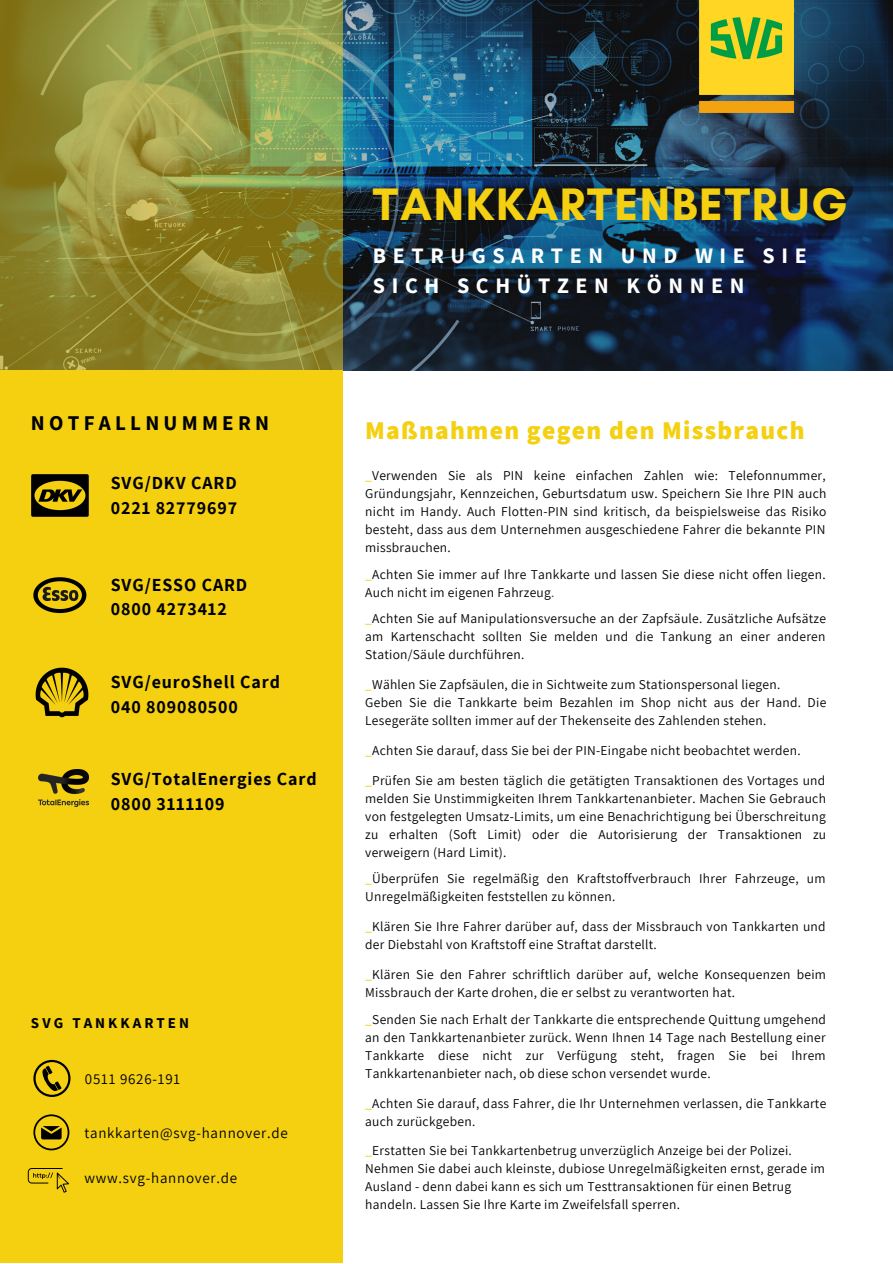
<style>
.page{position:relative;width:893px;height:1264px;background:#fff}
.page>*{position:absolute;margin:0;border:0;box-sizing:border-box;transform-origin:0 0}
.t1{font:700 46.35px "Glacial Indifference";letter-spacing:.035em;color:#f4d011}
.t2{font:800 25.5px "Assistant";letter-spacing:.05em;color:#f4d011}
.t3{font:700 22.05px/30.3px "Source Sans Pro";letter-spacing:.3em;color:#fff}
.t4{font:700 21px "Source Sans Pro";letter-spacing:.2em;color:#000}
.t5{font:700 18px/24.8px "Assistant";letter-spacing:.05em;color:#000}
.t6{font:15px "Assistant";letter-spacing:.05em;color:#000}
.t7{font:700 15px "Source Sans Pro";letter-spacing:.2em;color:#000}
.t8{font:13.5px/18px "Assistant";letter-spacing:.02em;color:#000}
.s1{font-weight:600;color:#f4d011}
.s2{color:#444440}
</style>
<div class="page">
<img style="left:342px;top:0;width:550px;height:370px">
<svg style="left:373px;top:197px;width:73px;height:2px"></svg>
<div style="left:0;top:370px;width:342px;height:892px;background:#f4d011"></div>
<img style="left:699px;top:0;width:94px;height:112px">
<img style="left:33px;top:577px;width:54px;height:37px">
<img style="left:31px;top:474px;width:58px;height:43px">
<img style="left:35px;top:667px;width:54px;height:51px">
<img style="left:38px;top:769px;width:51px;height:37px">
<svg style="left:33px;top:1059px;width:37px;height:37px"></svg>
<svg style="left:33px;top:1114px;width:36px;height:36px"></svg>
<svg style="left:28px;top:1168px;width:41px;height:24px"></svg>
<svg style="left:0;top:0;width:342px;height:370px;background:#908e38"></svg>
<h3 class="t4" style="left:31px;top:409px;width:239px">NOTFALLNUMMERN</h3>
<h3 class="t5" style="left:111px;top:470px;width:128px">SVG/DKV CARD<br>0221 82779697</h3>
<h3 class="t5" style="left:111px;top:571px;width:138px">SVG/ESSO CARD<br>0800 4273412</h3>
<h3 class="t5" style="left:111px;top:669px;width:171px">SVG/euroShell Card<br>040 809080500</h3>
<h3 class="t5" style="left:111px;top:766px;width:207px">SVG/TotalEnergies Card<br>0800 3111109</h3>
<p class="t7" style="left:31px;top:1013px;width:160px">SVG TANKKARTEN</p>
<p class="t6" style="left:85px;top:1068px;width:97px">0511 9626-191</p>
<p class="t6" style="left:84px;top:1122px;width:205px">tankkarten@svg-hannover.de</p>
<p class="t6" style="left:84px;top:1167px;width:154px">www.svg-hannover.de</p>
<h1 class="t1" style="left:373px;top:176px;width:476px">TANKKARTENBETRUG</h1>
<h3 class="t3" style="left:373px;top:240px;width:435px">BETRUGSARTEN UND WIE SIE<br>SICH SCHÜTZEN KÖNNEN</h3>
<h2 class="t2" style="left:365px;top:412px;width:441px">Maßnahmen gegen den Missbrauch</h2>
<p class="t8" style="left:365px;top:466px;width:462px;text-align:justify"><span class="s1">_</span>Verwenden Sie als PIN keine einfachen Zahlen wie: Telefonnummer, Gründungsjahr, Kennzeichen, Geburtsdatum usw. Speichern Sie Ihre PIN auch nicht im Handy. Auch Flotten-PIN sind kritisch, da beispielsweise das Risiko besteht, dass aus dem Unternehmen ausgeschiedene Fahrer die bekannte PIN missbrauchen.</p>
<p class="t8" style="left:365px;top:564px;width:462px"><span class="s1">_</span>Achten Sie immer auf Ihre Tankkarte und lassen Sie diese nicht offen liegen.<br>Auch nicht im eigenen Fahrzeug<span class="s2">.</span></p>
<p class="t8" style="left:365px;top:609px;width:462px;text-align:justify"><span class="s1">_</span>Achten Sie auf Manipulationsversuche an der Zapfsäule. Zusätzliche Aufsätze am Kartenschacht sollten Sie melden und die Tankung an einer anderen Station/Säule durchführen.</p>
<p class="t8" style="left:365px;top:675px;width:462px"><span class="s1">_</span>Wählen Sie Zapfsäulen, die in Sichtweite zum Stationspersonal liegen.<br>Geben Sie die Tankkarte beim Bezahlen im Shop nicht aus der Hand. Die<br>Lesegeräte sollten immer auf der Thekenseite des Zahlenden stehen.</p>
<p class="t8" style="left:365px;top:741px;width:437px"><span class="s1">_</span>Achten Sie darauf, dass Sie bei der PIN-Eingabe nicht beobachtet werden.</p>
<p class="t8" style="left:365px;top:770px;width:462px;text-align:justify"><span class="s1">_</span>Prüfen Sie am besten täglich die getätigten Transaktionen des Vortages und melden Sie Unstimmigkeiten Ihrem Tankkartenanbieter. Machen Sie Gebrauch von festgelegten Umsatz-Limits, um eine Benachrichtigung bei Überschreitung zu erhalten (Soft Limit) oder die Autorisierung der Transaktionen zu verweigern (Hard Limit).</p>
<p class="t8" style="left:365px;top:869px;width:462px"><span class="s1">_</span>Überprüfen Sie regelmäßig den Kraftstoffverbrauch Ihrer Fahrzeuge, um<br>Unregelmäßigkeiten feststellen zu können.</p>
<p class="t8" style="left:365px;top:917px;width:462px"><span class="s1">_</span>Klären Sie Ihre Fahrer darüber auf, dass der Missbrauch von Tankkarten und der Diebstahl von Kraftstoff eine Straftat darstellt.</p>
<p class="t8" style="left:365px;top:965px;width:462px"><span class="s1">_</span>Klären Sie den Fahrer schriftlich darüber auf, welche Konsequenzen beim<br>Missbrauch der Karte drohen, die er selbst zu verantworten hat.</p>
<p class="t8" style="left:365px;top:1009px;width:462px;text-align:justify"><span class="s1">_</span>Senden Sie nach Erhalt der Tankkarte die entsprechende Quittung umgehend an den Tankkartenanbieter zurück. Wenn Ihnen 14 Tage nach Bestellung einer Tankkarte diese nicht zur Verfügung steht, fragen Sie bei Ihrem Tankkartenanbieter nach, ob diese schon versendet wurde.</p>
<p class="t8" style="left:365px;top:1093px;width:462px"><span class="s1">_</span>Achten Sie darauf, dass Fahrer, die Ihr Unternehmen verlassen, die Tankkarte auch zurückgeben.</p>
<p class="t8" style="left:365px;top:1141px;width:461px"><span class="s1">_</span>Erstatten Sie bei Tankkartenbetrug unverzüglich Anzeige bei der Polizei.<br>Nehmen Sie dabei auch kleinste, dubiose Unregelmäßigkeiten ernst, gerade im Ausland - denn dabei kann es sich um Testtransaktionen für einen Betrug handeln. Lassen Sie Ihre Karte im Zweifelsfall sperren.</p>
</div>
